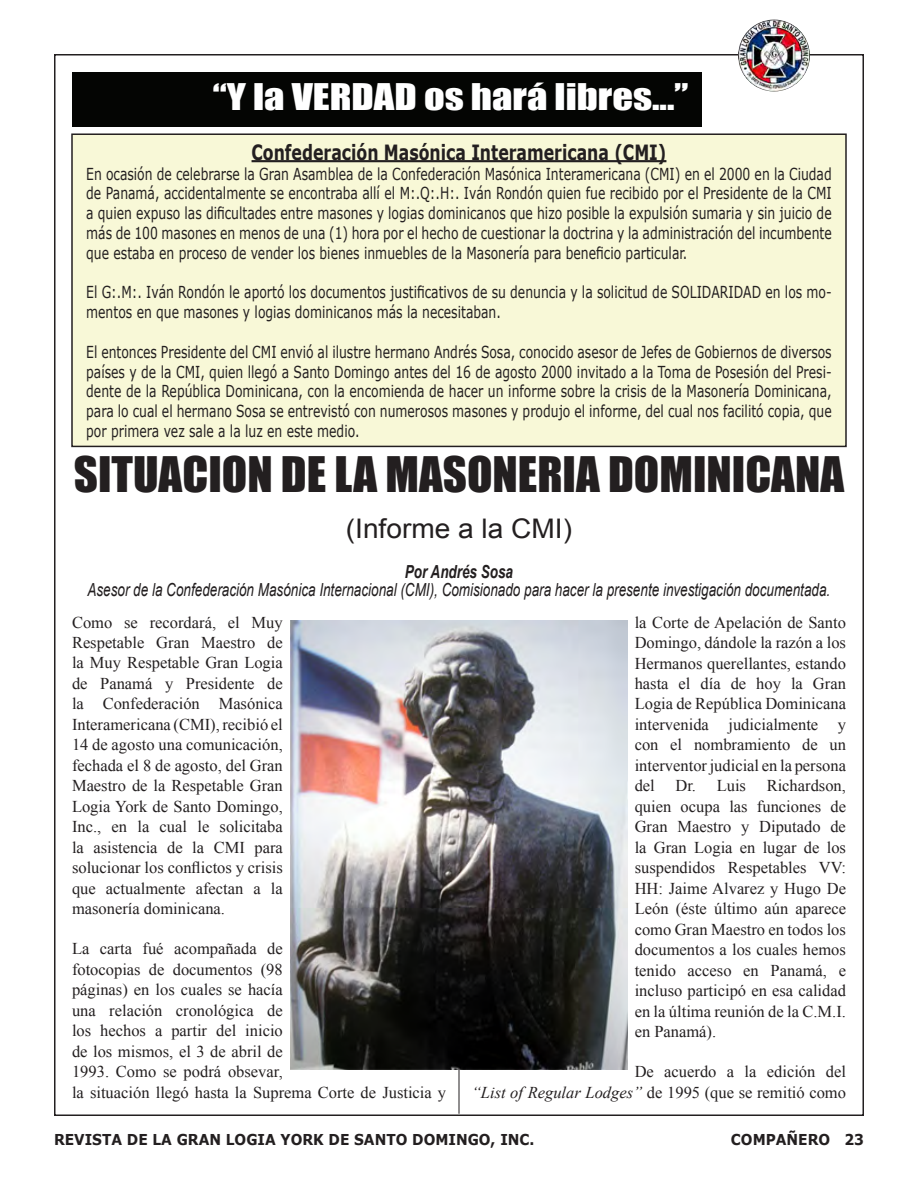
<style>
.page{position:relative;width:918px;height:1188px;background:#fff}
.page>*{position:absolute;margin:0;border:0;box-sizing:border-box;transform-origin:0 0}
.t1{font:45px "Impact";color:#231f20;scale:1.04 1}
.t2{font:33.75px "Impact";color:#fff;scale:1.2 1}
.t3{font:27px "Arial";color:#231f20;scale:1.04 1}
.t4{font:700 21px "Verdana";color:#231f20;scale:.75 1}
.t5{font:italic 18px "Arial";color:#231f20;scale:.75 1}
.t6{font:italic 700 18px "Arial";color:#231f20;scale:.75 1}
.t7{font:16.5px/20.5px "Times New Roman";color:#231f20;text-align:justify}
.t8{font:16.5px/19.8px "Verdana";color:#231f20;text-align:justify;scale:.75 1}
.t9{font:700 15px "Verdana";color:#231f20;scale:.92 1}
.s1{font-style:italic}
</style>
<div class="page">
<img style="left:290px;top:621px;width:337px;height:449px">
<div style="left:72px;top:134px;width:774px;height:312px;background:#f8f8d7"></div>
<hr style="left:252px;top:160px;width:414px;height:2px;background:#231f20">
<div style="left:71px;top:133px;width:776px;height:314px;border:2px solid #231f20"></div>
<img style="left:738px;top:20px;width:72px;height:72px;border-radius:36px">
<div style="left:72px;top:72px;width:630px;height:54px;background:#040503"></div>
<hr style="left:459px;top:1068px;width:1px;height:46px;background:#231f20">
<p class="t2" style="left:213px;top:70px;width:398px">“Y la VERDAD os hará libres...”</p>
<p class="t4" style="left:252px;top:138px;width:555px">Confederación Masónica Interamericana (CMI)</p>
<p class="t8" style="left:86px;top:164px;width:996px">En ocasión de celebrarse la Gran Asamblea de la Confederación Masónica Interamericana (CMI) en el 2000 en la Ciudad de Panamá, accidentalmente se encontraba allí el M:.Q:.H:. Iván Rondón quien fue recibido por el Presidente de la CMI a quien expuso las dificultades entre masones y logias dominicanos que hizo posible la expulsión sumaria y sin juicio de más de 100 masones en menos de una (1) hora por el hecho de cuestionar la doctrina y la administración del incumbente que estaba en proceso de vender los bienes inmuebles de la Masonería para beneficio particular.</p>
<p class="t8" style="left:86px;top:283px;width:996px">El G:.M:. Iván Rondón le aportó los documentos justificativos de su denuncia y la solicitud de SOLIDARIDAD en los mo&shy;mentos en que masones y logias dominicanos más la necesitaban.</p>
<p class="t8" style="left:86px;top:342px;width:996px">El entonces Presidente del CMI envió al ilustre hermano Andrés Sosa, conocido asesor de Jefes de Gobiernos de diversos países y de la CMI, quien llegó a Santo Domingo antes del 16 de agosto 2000 invitado a la Toma de Posesión del Presi&shy;dente de la República Dominicana, con la encomienda de hacer un informe sobre la crisis de la Masonería Dominicana, para lo cual el hermano Sosa se entrevistó con numerosos masones y produjo el informe, del cual nos facilitó copia, que por primera vez sale a la luz en este medio.</p>
<p class="t1" style="left:74px;top:440px;width:742px">SITUACION DE LA MASONERIA DOMINICANA</p>
<p class="t3" style="left:346px;top:510px;width:219px">(Informe a la CMI)</p>
<p class="t6" style="left:405px;top:560px;width:146px">Por Andrés Sosa</p>
<p class="t5" style="left:88px;top:578px;width:992px">Asesor de la Confederación Masónica Internacional (CMI), Comisionado para hacer la presente investigación documentada.</p>
<p class="t7" style="left:72px;top:611px;width:212px">Como se recordará, el Muy Respetable Gran Maestro de la Muy Respetable Gran Logia de Panamá y Presidente de la Confederación Masónica Interamericana (CMI), recibió el 14 de agosto una comunicación, fechada el 8 de agosto, del Gran Maestro de la Respetable Gran Logia York de Santo Domingo, Inc., en la cual le solicitaba la asistencia de la CMI para solucionar los conflictos y crisis que actualmente afectan a la masonería dominicana.</p>
<p class="t7" style="left:72px;top:938px;width:376px;text-align:left">La carta fué acompañada de<br>fotocopias de documentos (98<br>páginas) en los cuales se hacía<br>una relación cronológica de<br>los hechos a partir del inicio<br>de los mismos, el 3 de abril de<br>1993. Como se podrá obsevar,<br>la situación llegó hasta la Suprema Corte de Justicia y</p>
<p class="t7" style="left:635px;top:612px;width:213px">la Corte de Apelación de Santo Domingo, dándole la razón a los Hermanos querellantes, estando hasta el día de hoy la Gran Logia de República Dominicana intervenida judicialmente y con el nombramiento de un interventor judicial en la persona del</p>
<p class="t7" style="left:635px;top:775px;width:213px;text-indent:132px">Richardson, quien ocupa las funciones de Gran Maestro y Diputado de la Gran Logia en lugar de los suspendidos Respetables VV:<br>HH: Jaime Alvarez y Hugo De León (éste último aún aparece como Gran Maestro en todos los documentos a los cuales hemos tenido acceso en Panamá, e incluso participó en esa calidad en la última reunión de la C.M.I. en Panamá).</p>
<p class="t7" style="left:472px;top:1061px;width:376px;text-align:right">De acuerdo a la edición del<br><span class="s1">“List of Regular Lodges”</span> de 1995 (que se remitió como</p>
<p class="t7" style="left:675px;top:775px;width:72px">Dr. Luis</p>
<p class="t9" style="left:54px;top:1130px;width:524px">REVISTA DE LA GRAN LOGIA YORK DE SANTO DOMINGO, INC.</p>
<p class="t9" style="left:731px;top:1130px;width:146px">COMPAÑERO 23</p>
</div>
